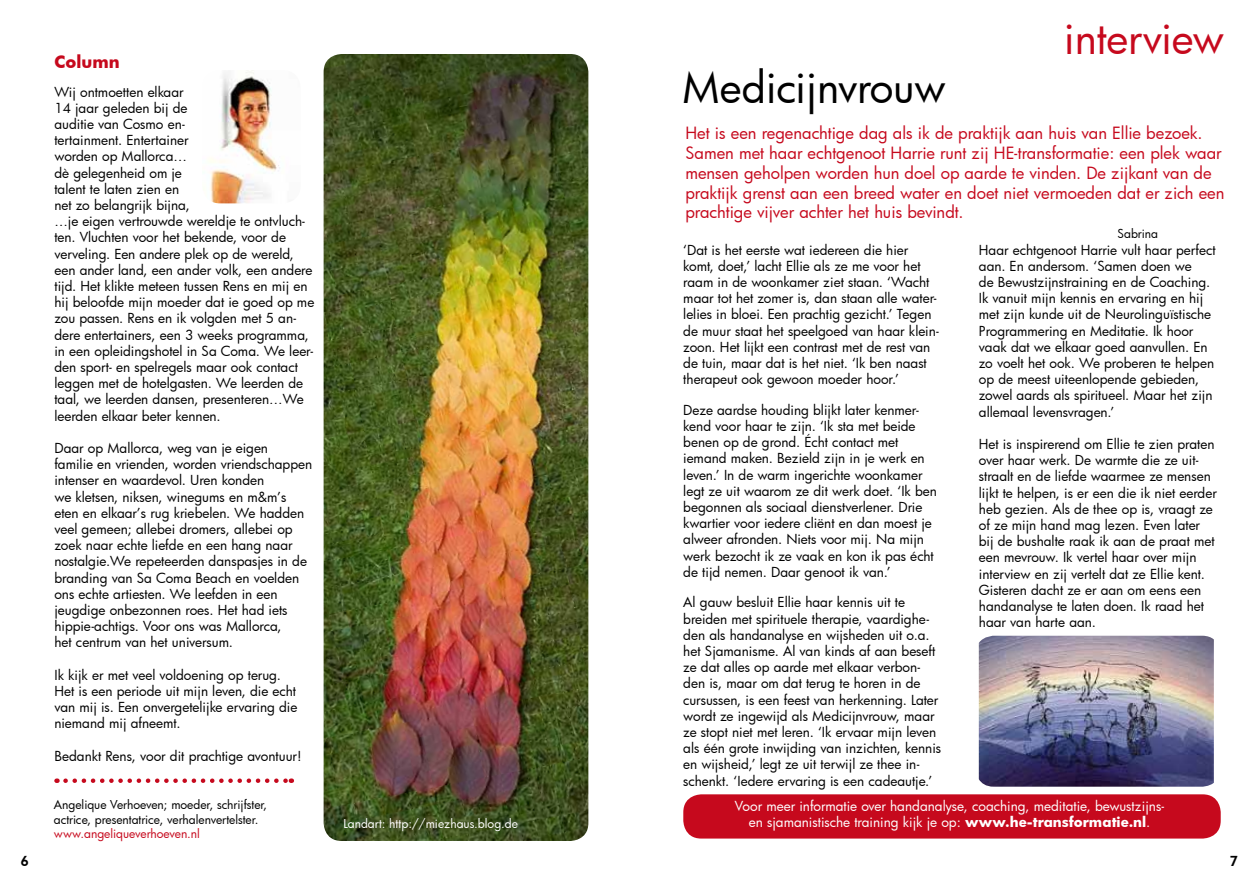
<style>
.page{position:relative;width:1259px;height:893px;background:#fff}
.page>*{position:absolute;margin:0;border:0;box-sizing:border-box;transform-origin:0 0}
.t1{font:42px "Futura";letter-spacing:-.01em;color:#000}
.t2{font:42px "Futura";letter-spacing:-.005em;color:#c6091d}
.t3{font:16.5px/19.8px "Futura";color:#c6091d}
.t4{font:700 16.5px "Futura";color:#c6091d}
.t5{font:13.5px/16.2px "Futura";color:#000}
.t6{font:13.5px "Futura";color:#fff}
.t7{font:800 13.5px "Futura";color:#000}
.t8{font:12px/14.4px "Futura";letter-spacing:-.005em;color:#000}
.t9{font:12px "Futura";color:#fff}
.t10{font:12px "Futura";letter-spacing:-.005em;color:#c6091d}
.s1{font-weight:700}
</style>
<div class="page">
<img style="left:209px;top:70px;width:71px;height:133px">
<svg style="left:65px;top:778px;width:227px;height:5px"></svg>
<img style="left:324px;top:54px;width:264px;height:787px">
<img style="left:978px;top:636px;width:235px;height:151px">
<div style="left:683px;top:794px;width:537px;height:44px;background:#c6091d;border-radius:18px"></div>
<p class="t7" style="left:21px;top:852px;width:9px">6</p>
<p class="t4" style="left:54px;top:50px;width:67px">Column</p>
<p class="t5" style="left:54px;top:83px;width:261px">Wij ontmoetten elkaar<br>14 jaar geleden bij de<br>auditie van Cosmo en-<br>tertainment. Entertainer<br>worden op Mallorca…<br>dè gelegenheid om je<br>talent te laten zien en<br>net zo belangrijk bijna,<br>…je eigen vertrouwde wereldje te ontvluch&shy;ten. Vluchten voor het bekende, voor de verveling. Een andere plek op de wereld, een ander land, een ander volk, een andere tijd. Het klikte meteen tussen Rens en mij en hij beloofde mijn moeder dat ie goed op me zou passen. Rens en ik volgden met 5 an&shy;dere entertainers, een 3 weeks programma, in een opleidingshotel in Sa Coma. We leer&shy;den sport- en spelregels maar ook contact leggen met de hotelgasten. We leerden de taal, we leerden dansen, presenteren…We leerden elkaar beter kennen.</p>
<p class="t5" style="left:54px;top:440px;width:259px">Daar op Mallorca, weg van je eigen<br>familie en vrienden, worden vriendschappen intenser en waardevol. Uren konden<br>we kletsen, niksen, winegums en m&amp;m’s eten en elkaar’s rug kriebelen. We hadden veel gemeen; allebei dromers, allebei op zoek naar echte liefde en een hang naar nostalgie.We repeteerden danspasjes in de branding van Sa Coma Beach en voelden ons echte artiesten. We leefden in een jeugdige onbezonnen roes. Het had iets hippie-achtigs. Voor ons was Mallorca,<br>het centrum van het universum.</p>
<p class="t5" style="left:54px;top:666px;width:244px">Ik kijk er met veel voldoening op terug.<br>Het is een periode uit mijn leven, die echt van mij is. Een onvergetelijke ervaring die niemand mij afneemt.</p>
<p class="t5" style="left:54px;top:747px;width:249px">Bedankt Rens, voor dit prachtige avontuur!</p>
<p class="t8" style="left:54px;top:797px;width:215px">Angelique Verhoeven; moeder, schrijfster, actrice, presentatrice, verhalenvertelster.</p>
<p class="t10" style="left:54px;top:826px;width:147px">www.angeliqueverhoeven.nl</p>
<h1 class="t2" style="left:1063px;top:10px;width:162px">interview</h1>
<h1 class="t1" style="left:682px;top:59px;width:265px">Medicijnvrouw</h1>
<p class="t3" style="left:685px;top:123px;width:540px">Het is een regenachtige dag als ik de praktijk aan huis van Ellie bezoek.<br>Samen met haar echtgenoot Harrie runt zij HE-transformatie: een plek waar mensen geholpen worden hun doel op aarde te vinden. De zijkant van de praktijk grenst aan een breed water en doet niet vermoeden dat er zich een prachtige vijver achter het huis bevindt.</p>
<p class="t8" style="left:1117px;top:226px;width:42px">Sabrina</p>
<p class="t5" style="left:683px;top:241px;width:257px">‘Dat is het eerste wat iedereen die hier komt, doet,’ lacht Ellie als ze me voor het raam in de woonkamer ziet staan. ‘Wacht maar tot het zomer is, dan staan alle water&shy;lelies in bloei. Een prachtig gezicht.’ Tegen de muur staat het speelgoed van haar klein&shy;zoon. Het lijkt een contrast met de rest van de tuin, maar dat is het niet. ‘Ik ben naast therapeut ook gewoon moeder hoor.’</p>
<p class="t5" style="left:683px;top:401px;width:255px">Deze aardse houding blijkt later kenmer&shy;kend voor haar te zijn. ‘Ik sta met beide benen op de grond. Écht contact met iemand maken. Bezield zijn in je werk en leven.’ In de warm ingerichte woonkamer legt ze uit waarom ze dit werk doet. ‘Ik ben begonnen als sociaal dienstverlener. Drie kwartier voor iedere cliënt en dan moest je alweer afronden. Niets voor mij. Na mijn werk bezocht ik ze vaak en kon ik pas écht de tijd nemen. Daar genoot ik van.’</p>
<p class="t5" style="left:683px;top:594px;width:259px">Al gauw besluit Ellie haar kennis uit te breiden met spirituele therapie, vaardighe&shy;den als handanalyse en wijsheden uit o.a. het Sjamanisme. Al van kinds af aan beseft ze dat alles op aarde met elkaar verbon&shy;den is, maar om dat terug te horen in de cursussen, is een feest van herkenning. Later wordt ze ingewijd als Medicijnvrouw, maar ze stopt niet met leren. ‘Ik ervaar mijn leven als één grote inwijding van inzichten, kennis en wijsheid,’ legt ze uit terwijl ze thee in&shy;schenkt. ‘Iedere ervaring is een cadeautje.’</p>
<p class="t5" style="left:979px;top:241px;width:238px">Haar echtgenoot Harrie vult haar perfect aan. En andersom. ‘Samen doen we<br>de Bewustzijnstraining en de Coaching.<br>Ik vanuit mijn kennis en ervaring en hij met zijn kunde uit de Neurolinguïstische Programmering en Meditatie. Ik hoor vaak dat we elkaar goed aanvullen. En zo voelt het ook. We proberen te helpen op de meest uiteenlopende gebieden, zowel aards als spiritueel. Maar het zijn allemaal levensvragen.’</p>
<p class="t5" style="left:979px;top:436px;width:239px">Het is inspirerend om Ellie te zien praten over haar werk. De warmte die ze uit&shy;straalt en de liefde waarmee ze mensen lijkt te helpen, is er een die ik niet eerder heb gezien. Als de thee op is, vraagt ze of ze mijn hand mag lezen. Even later bij de bushalte raak ik aan de praat met een mevrouw. Ik vertel haar over mijn interview en zij vertelt dat ze Ellie kent.<br>Gisteren dacht ze er aan om eens een handanalyse te laten doen. Ik raad het haar van harte aan.</p>
<p class="t6" style="left:735px;top:797px;width:431px">Voor meer informatie over handanalyse, coaching, meditatie, bewustzijns-</p>
<p class="t9" style="left:343px;top:815px;width:176px">Landart: http://miezhaus.blog.de</p>
<p class="t6" style="left:749px;top:813px;width:403px">en sjamanistische training kijk je op: <span class="s1">www.he-transformatie.nl</span>.</p>
<p class="t7" style="left:1230px;top:852px;width:9px">7</p>
</div>
